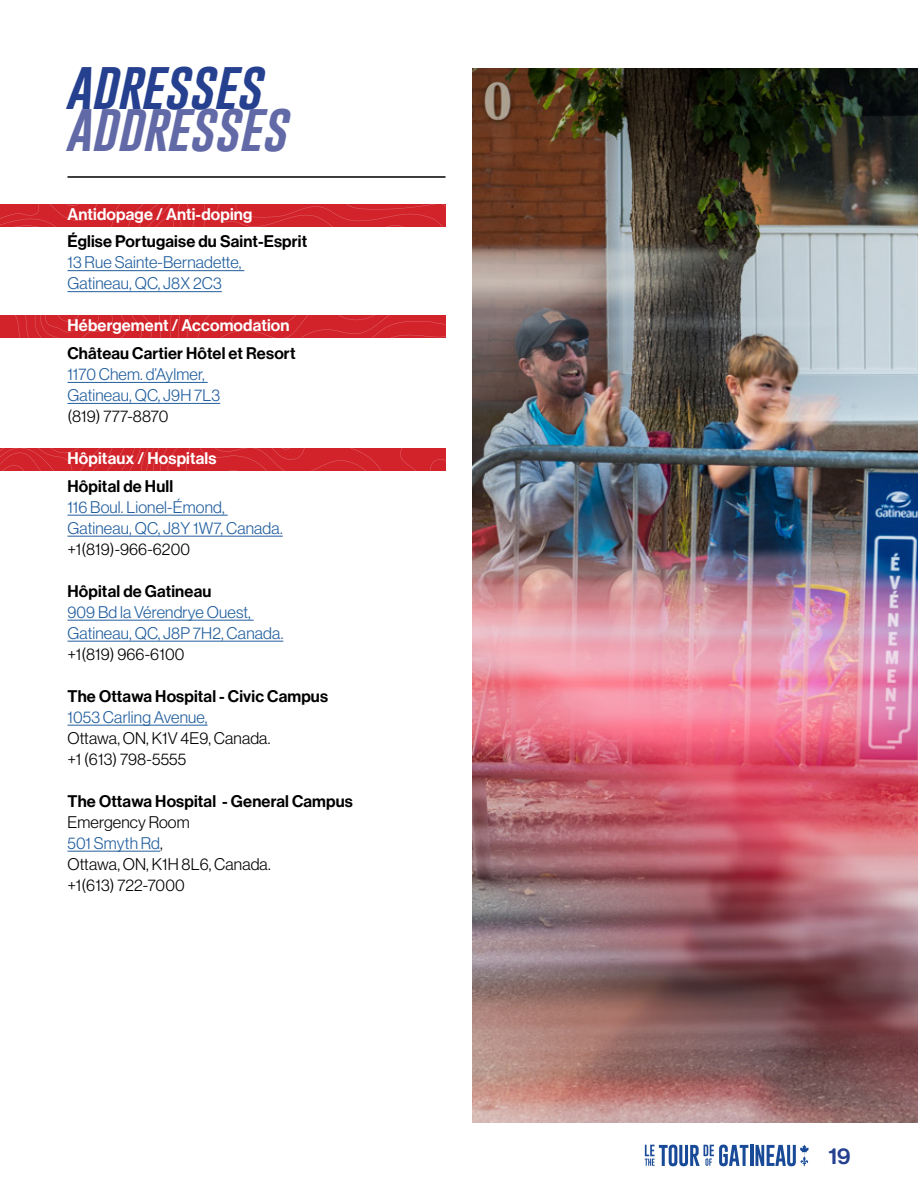
<style>
.page{position:relative;width:918px;height:1188px;background:#fff}
.page>*{position:absolute;margin:0;border:0;box-sizing:border-box;transform-origin:0 0}
.t1{font:italic 49.5px "Gobold";color:#6269a7}
.t2{font:italic 49.5px "Gobold";color:#25408f}
.t3{font:22.5px "N Haas Grotesk DS Pro 65 Md";color:#25408f}
.t4{font:16.5px/21px "N Haas Grotesk DS Pro 45 Lt";letter-spacing:.01em;color:#215e9e}
.t5{font:16.5px "N Haas Grotesk DS Pro 65 Md";letter-spacing:.01em;color:#000}
.t6{font:16.5px/21px "N Haas Grotesk DS Pro 45 Lt";letter-spacing:.01em;color:#000}
.t7{font:16.5px "N Haas Grotesk DS Pro 65 Md";letter-spacing:.01em;color:#fff}
.s1{color:#215e9e}
</style>
<div class="page">
<hr style="left:750px;top:1145px;width:3px;height:21px;background:#194a98">
<svg style="left:645px;top:1145px;width:103px;height:21px"></svg>
<svg style="left:755px;top:1145px;width:54px;height:21px"></svg>
<hr style="left:68px;top:176px;width:378px;height:2px;background:#000">
<div style="left:0;top:204px;width:446px;height:23px;background:#d2232a"></div>
<hr style="left:68px;top:270px;width:176px;height:1px;background:#215e9e">
<hr style="left:68px;top:291px;width:154px;height:1px;background:#215e9e">
<hr style="left:68px;top:382px;width:140px;height:1px;background:#215e9e">
<hr style="left:68px;top:403px;width:152px;height:1px;background:#215e9e">
<hr style="left:68px;top:515px;width:160px;height:1px;background:#215e9e">
<hr style="left:68px;top:536px;width:215px;height:1px;background:#215e9e">
<hr style="left:68px;top:620px;width:186px;height:1px;background:#215e9e">
<hr style="left:68px;top:641px;width:215px;height:1px;background:#215e9e">
<hr style="left:68px;top:725px;width:140px;height:1px;background:#215e9e">
<hr style="left:68px;top:851px;width:92px;height:1px;background:#215e9e">
<svg style="left:0;top:448px;width:446px;height:23px;background:#d2252c"></svg>
<svg style="left:0;top:316px;width:446px;height:22px;background:#d2252c"></svg>
<svg style="left:0;top:204px;width:446px;height:22px"></svg>
<img style="left:472px;top:68px;width:446px;height:1054px">
<h1 class="t2" style="left:65px;top:54px;width:197px">ADRESSES</h1>
<h1 class="t1" style="left:65px;top:96px;width:222px">ADDRESSES</h1>
<p class="t7" style="left:68px;top:204px;width:186px">Antidopage / Anti-doping</p>
<p class="t5" style="left:68px;top:232px;width:241px">Église Portugaise du Saint-Esprit</p>
<p class="t4" style="left:68px;top:252px;width:176px">13 Rue Sainte-Bernadette,<br>Gatineau, QC, J8X 2C3</p>
<p class="t7" style="left:68px;top:316px;width:224px">Hébergement / Accomodation</p>
<p class="t5" style="left:68px;top:344px;width:229px">Château Cartier Hôtel et Resort</p>
<p class="t4" style="left:68px;top:364px;width:154px">1170 Chem. d’Aylmer,<br>Gatineau, QC, J9H 7L3</p>
<p class="t6" style="left:68px;top:406px;width:102px">(819) 777-8870</p>
<p class="t7" style="left:68px;top:449px;width:151px">Hôpitaux / Hospitals</p>
<p class="t5" style="left:68px;top:477px;width:107px">Hôpital de Hull</p>
<p class="t4" style="left:68px;top:497px;width:217px">116 Boul. Lionel-Émond,<br>Gatineau, QC, J8Y 1W7, Canada.</p>
<p class="t6" style="left:68px;top:539px;width:124px">+1(819)-966-6200</p>
<p class="t5" style="left:68px;top:582px;width:145px">Hôpital de Gatineau</p>
<p class="t4" style="left:68px;top:602px;width:217px">909 Bd la Vérendrye Ouest,<br>Gatineau, QC, J8P 7H2, Canada.</p>
<p class="t6" style="left:68px;top:644px;width:118px">+1(819) 966-6100</p>
<p class="t5" style="left:68px;top:687px;width:262px">The Ottawa Hospital - Civic Campus</p>
<p class="t4" style="left:68px;top:707px;width:142px">1053 Carling Avenue,</p>
<p class="t6" style="left:68px;top:728px;width:205px">Ottawa, ON, K1V 4E9, Canada. +1 (613) 798-5555</p>
<p class="t5" style="left:68px;top:792px;width:287px">The Ottawa Hospital - General Campus</p>
<p class="t6" style="left:68px;top:812px;width:205px">Emergency Room<br><span class="s1">501 Smyth Rd</span>,<br>Ottawa, ON, K1H 8L6, Canada. +1(613) 722-7000</p>
<h2 class="t3" style="left:828px;top:1143px;width:24px">19</h2>
</div>
